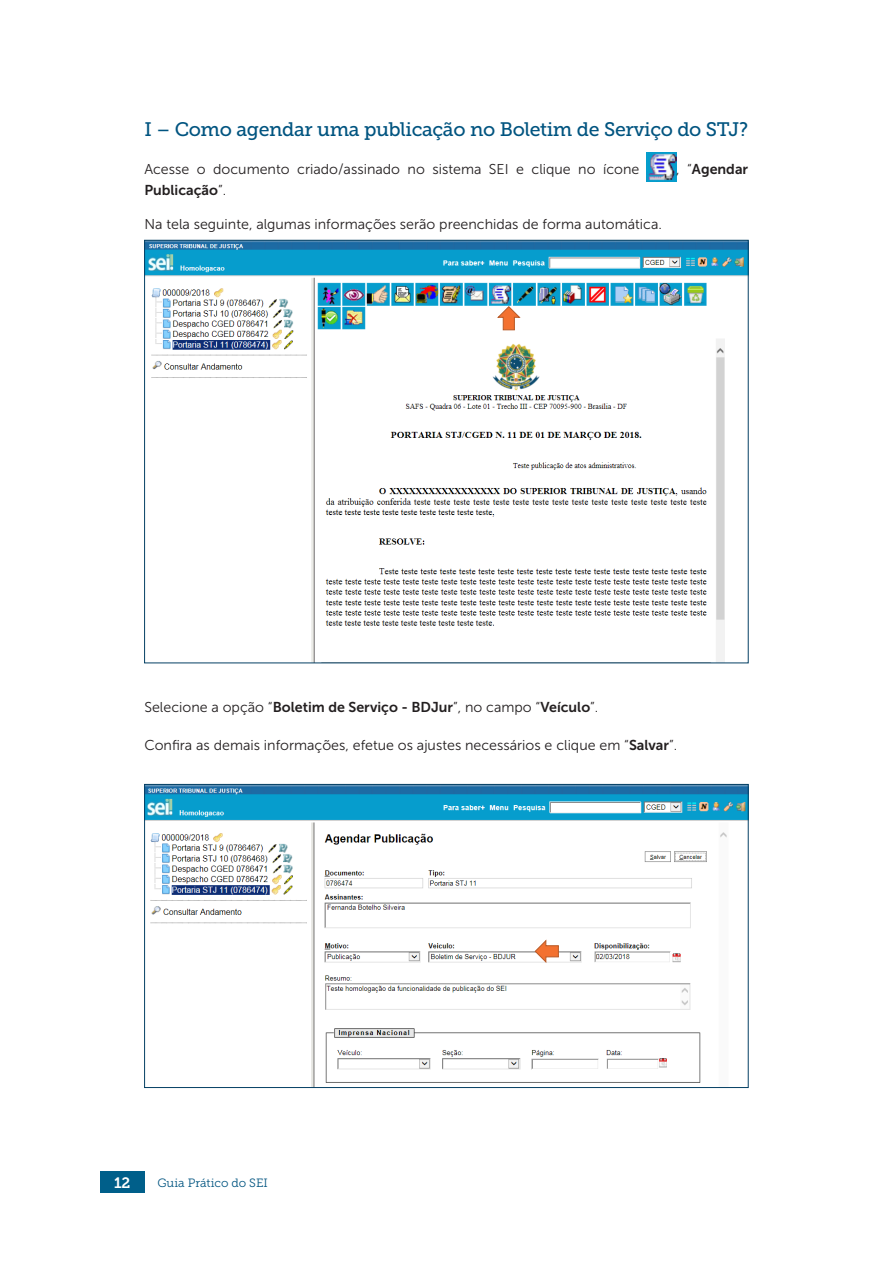
<style>
.page{position:relative;width:893px;height:1263px;background:#fff}
.page>*{position:absolute;margin:0;border:0;box-sizing:border-box;transform-origin:0 0}
.Subtitulo_2{font:19.5px "Museo Slab 500";letter-spacing:-.02em;color:#005480}
.t1{font:15px "Museo Slab 700";color:#fff}
.conteudo{font:14.25px "Museo Sans 300";color:#231f20}
.conteudo-2{font:14.25px "Museo Sans 700";color:#231f20}
.conteudo_sem_espaco{font:14.25px "Museo Sans 300";color:#231f20}
.t2{font:12px "Museo Slab 300";color:#005480}
.s1{font-family:"Museo Sans 300"}
.s2{font-family:"Museo Sans 700"}
</style>
<div class="page">
<div style="left:100px;top:1171px;width:45px;height:22px;background:#005f8a"></div>
<img style="left:647px;top:152px;width:29px;height:29px">
<img style="left:146px;top:242px;width:600px;height:419px">
<svg style="left:496px;top:306px;width:24px;height:25px"></svg>
<img style="left:146px;top:786px;width:600px;height:300px">
<svg style="left:534px;top:940px;width:25px;height:24px"></svg>
<p class="Subtitulo_2" style="left:144px;top:118px;width:605px">I – Como agendar uma publicação no Boletim de Serviço do STJ?</p>
<p class="conteudo" style="left:144px;top:161px;width:496px">Acesse o documento criado/assinado no sistema SEI e clique no ícone</p>
<p class="conteudo-2" style="left:676px;top:161px;width:73px"><span class="s1">, “</span>Agendar</p>
<p class="conteudo-2" style="left:144px;top:182px;width:83px">Publicação<span class="s1">”.</span></p>
<p class="conteudo_sem_espaco" style="left:144px;top:216px;width:519px">Na tela seguinte, algumas informações serão preenchidas de forma automática.</p>
<p class="conteudo-2" style="left:144px;top:699px;width:456px"><span class="s1">Selecione a opção “</span>Boletim de Serviço - BDJur<span class="s1">”, no campo “</span>Veículo<span class="s1">”.</span></p>
<p class="conteudo" style="left:144px;top:737px;width:534px">Confira as demais informações, efetue os ajustes necessários e clique em “<span class="s2">Salvar</span>”.</p>
<p class="t1" style="left:114px;top:1174px;width:18px">12</p>
<p class="t2" style="left:157px;top:1176px;width:112px">Guia Prático do SEI</p>
</div>
